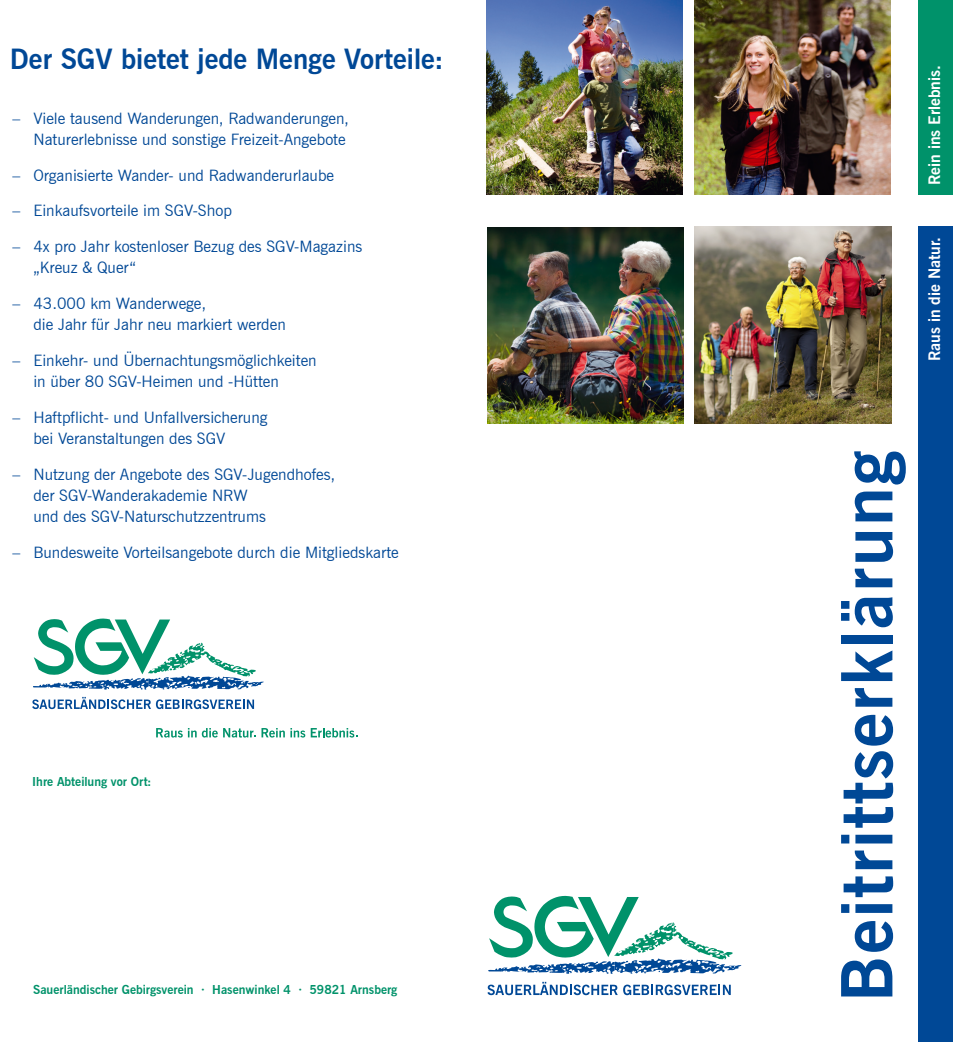
<style>
.page{position:relative;width:953px;height:1042px;background:#fff}
.page>*{position:absolute;margin:0;border:0;box-sizing:border-box;transform-origin:0 0}
.t1{font:700 70.52px "News Gothic BT";letter-spacing:.02em;color:#004896}
.t2{font:700 27.82px "News Gothic BT";color:#004896}
.t3{font:15.75px/21px "News Gothic BT";color:#004896}
.t4{font:700 15.75px "News Gothic BT";color:#fff}
.t5{font:700 12.25px "News Gothic BT";color:#00926a}
</style>
<div class="page">
<hr style="left:0;top:227px;width:1px;height:815px;background:#004896">
<hr style="left:0;top:0;width:1px;height:195px;background:#00926a">
<img style="left:694px;top:227px;width:197px;height:196px">
<img style="left:487px;top:227px;width:196px;height:196px">
<img style="left:694px;top:0;width:196px;height:195px">
<img style="left:486px;top:0;width:196px;height:195px">
<svg style="left:488px;top:896px;width:253px;height:78px"></svg>
<svg style="left:487px;top:982px;width:130px;height:13px"></svg>
<svg style="left:623px;top:984px;width:107px;height:11px"></svg>
<svg style="left:156px;top:728px;width:99px;height:9px"></svg>
<svg style="left:261px;top:728px;width:44px;height:9px"></svg>
<svg style="left:311px;top:728px;width:46px;height:9px"></svg>
<svg style="left:33px;top:618px;width:230px;height:71px"></svg>
<svg style="left:32px;top:697px;width:222px;height:12px"></svg>
<div style="left:918px;top:227px;width:34px;height:815px;background:#004896"></div>
<div style="left:918px;top:0;width:34px;height:195px;background:#00926a"></div>
<h2 class="t2" style="left:10px;top:42px;width:435px">Der SGV bietet jede Menge Vorteile:</h2>
<p class="t3" style="left:12px;top:107px;width:338px;text-align:right">– Viele tausend Wanderungen, Radwanderungen,<br>Naturerlebnisse und sonstige Freizeit-Angebote</p>
<p class="t3" style="left:12px;top:164px;width:323px">– Organisierte Wander- und Radwanderurlaube</p>
<p class="t3" style="left:12px;top:200px;width:221px">– Einkaufsvorteile im SGV-Shop</p>
<p class="t3" style="left:33px;top:236px;width:330px;text-indent:-21px">– 4x pro Jahr kostenloser Bezug des SGV-Magazins „Kreuz &amp; Quer“</p>
<p class="t3" style="left:33px;top:293px;width:254px;text-indent:-21px">– 43.000 km Wanderwege,<br>die Jahr für Jahr neu markiert werden</p>
<p class="t3" style="left:33px;top:350px;width:285px;text-indent:-21px">– Einkehr- und Übernachtungsmöglichkeiten in über 80 SGV-Heimen und -Hütten</p>
<p class="t3" style="left:33px;top:407px;width:236px;text-indent:-21px">– Haftpflicht- und Unfallversicherung bei Veranstaltungen des SGV</p>
<p class="t3" style="left:33px;top:464px;width:303px;text-indent:-21px">– Nutzung der Angebote des SGV-Jugendhofes, der SGV-Wanderakademie NRW<br>und des SGV-Naturschutzzentrums</p>
<p class="t3" style="left:12px;top:541px;width:388px">– Bundesweite Vorteilsangebote durch die Mitgliedskarte</p>
<p class="t5" style="left:32px;top:774px;width:121px">Ihre Abteilung vor Ort:</p>
<p class="t5" style="left:33px;top:981px;width:365px">Sauerländischer Gebirgsverein · Hasenwinkel 4 · 59821 Arnsberg</p>
<p class="t4" style="left:924px;top:185px;width:121px;rotate:-90deg">Rein ins Erlebnis.</p>
<p class="t4" style="left:924px;top:361px;width:125px;rotate:-90deg">Raus in die Natur.</p>
<h1 class="t1" style="left:824px;top:1002px;width:553px;rotate:-90deg">Beitrittserklärung</h1>
</div>
